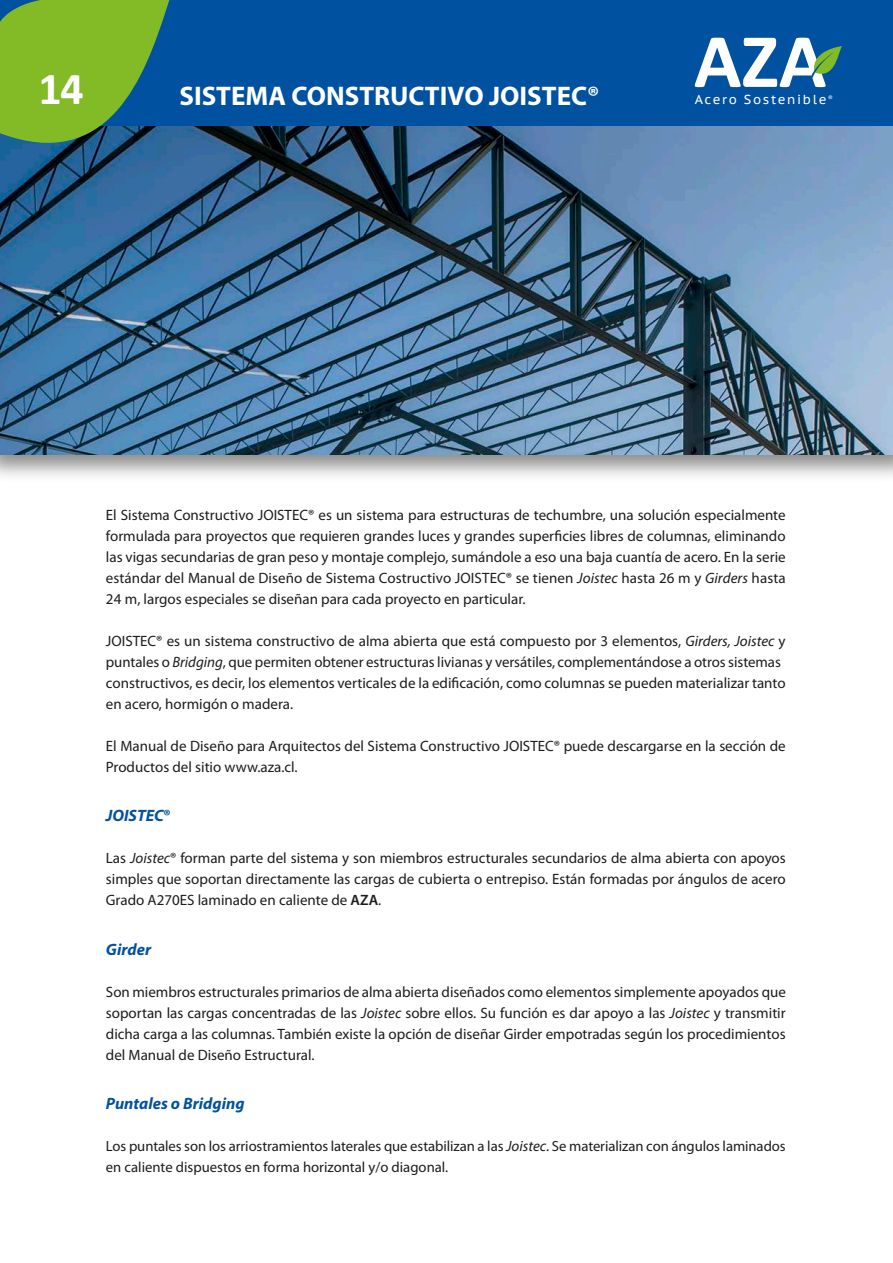
<style>
.page{position:relative;width:893px;height:1263px;background:#fff}
.page>*{position:absolute;margin:0;border:0;box-sizing:border-box;transform-origin:0 0}
.t1{font:700 46.05px "Calibri";color:#fff}
.t2{font:700 27px "Myriad Pro";color:#fff}
.t3{font:italic 700 16.5px "Myriad Pro";color:#0051a0}
.t4{font:15px/21px "Myriad Pro";color:#1d1d1b;text-align:justify}
.t5{font:14.7px/21px "Myriad Pro";letter-spacing:-.005em;color:#1d1d1b}
.t6{font:13.05px "PT Sans Caption";letter-spacing:.13em;color:#fff}
.t7{font:6.3px "PT Sans Caption";color:#fff}
.s1{font-style:italic}
.s2{font-weight:600}
.s3{font-style:italic;font-size:15px}
</style>
<div class="page">
<img style="left:0;top:125px;width:893px;height:330px">
<div style="left:0;top:0;width:893px;height:125px;background:#0051a0"></div>
<svg style="left:0;top:0;width:169px;height:153px;background:#639e42"></svg>
<svg style="left:695px;top:38px;width:147px;height:49px"></svg>
<h1 class="t1" style="left:38px;top:60px;width:47px">14</h1>
<h2 class="t2" style="left:179px;top:80px;width:422px">SISTEMA CONSTRUCTIVO JOISTEC®</h2>
<p class="t6" style="left:695px;top:91px;width:133px">Acero Sostenible</p>
<p class="t7" style="left:828px;top:94px;width:6px">®</p>
<p class="t4" style="left:106px;top:505px;width:681px">El Sistema Constructivo JOISTEC® es un sistema para estructuras de techumbre, una solución especialmente formulada para proyectos que requieren grandes luces y grandes superficies libres de columnas, eliminando las vigas secundarias de gran peso y montaje complejo, sumándole a eso una baja cuantía de acero. En la serie estándar del Manual de Diseño de Sistema Costructivo JOISTEC® se tienen <span class="s1">Joistec</span> hasta 26 m y <span class="s1">Girders</span> hasta 24 m, largos especiales se diseñan para cada proyecto en particular.</p>
<p class="t4" style="left:106px;top:631px;width:681px;text-align:left">JOISTEC® es un sistema constructivo de alma abierta que está compuesto por 3 elementos, <span class="s1">Girders, Joistec</span> y puntales o <span class="s1">Bridging</span>, que permiten obtener estructuras livianas y versátiles, complementándose a otros sistemas constructivos, es decir, los elementos verticales de la edificación, como columnas se pueden materializar tanto en acero, hormigón o madera.</p>
<p class="t4" style="left:106px;top:736px;width:681px">El Manual de Diseño para Arquitectos del Sistema Constructivo JOISTEC® puede descargarse en la sección de<br>Productos del sitio www.aza.cl.</p>
<p class="t3" style="left:106px;top:805px;width:65px">JOISTEC®</p>
<p class="t4" style="left:106px;top:848px;width:681px">Las <span class="s1">Joistec</span>® forman parte del sistema y son miembros estructurales secundarios de alma abierta con apoyos simples que soportan directamente las cargas de cubierta o entrepiso. Están formadas por ángulos de acero Grado A270ES laminado en caliente de <span class="s2">AZA</span>.</p>
<p class="t3" style="left:106px;top:939px;width:47px">Girder</p>
<p class="t4" style="left:106px;top:982px;width:682px">Son miembros estructurales primarios de alma abierta diseñados como elementos simplemente apoyados que soportan las cargas concentradas de las <span class="s1">Joistec</span> sobre ellos. Su función es dar apoyo a las <span class="s1">Joistec</span> y transmitir dicha carga a las columnas. También existe la opción de diseñar Girder empotradas según los procedimientos del Manual de Diseño Estructural.</p>
<p class="t3" style="left:106px;top:1093px;width:140px">Puntales o Bridging</p>
<p class="t5" style="left:106px;top:1136px;width:681px">Los puntales son los arriostramientos laterales que estabilizan a las <span class="s3">Joistec</span>. Se materializan con ángulos laminados en caliente dispuestos en forma horizontal y/o diagonal.</p>
</div>
